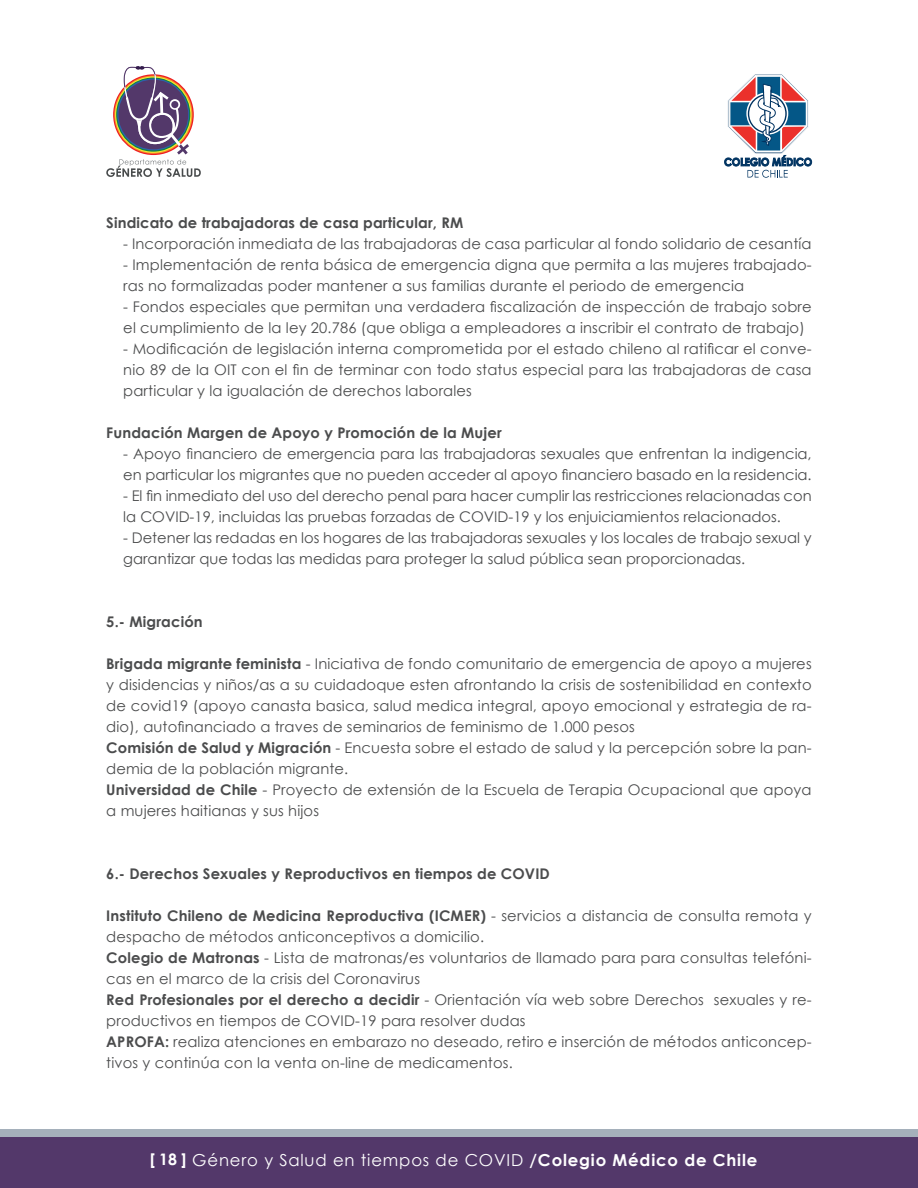
<style>
.page{position:relative;width:918px;height:1188px;background:#fff}
.page>*{position:absolute;margin:0;border:0;box-sizing:border-box;transform-origin:0 0}
.t1{font:16.5px "Century Gothic";letter-spacing:.05em;color:#fff}
.Estilo_de_párrafo_1{font:14.7px/21px "Century Gothic";letter-spacing:.01em;color:#4b4c4d}
.Estilo_de_párrafo_1-2{font:700 14.7px "Century Gothic";letter-spacing:.01em;color:#4b4c4d}
.s1{font-weight:700}
.s2{font-weight:700;font-size:15.9px}
</style>
<div class="page">
<div style="left:0;top:1130px;width:918px;height:13px;background:#a5b0bb"></div>
<div style="left:0;top:1137px;width:918px;height:51px;background:#53386a"></div>
<svg style="left:724px;top:74px;width:88px;height:104px"></svg>
<svg style="left:106px;top:66px;width:95px;height:111px"></svg>
<p class="Estilo_de_párrafo_1-2" style="left:106px;top:212px;width:359px">Sindicato de trabajadoras de casa particular, RM</p>
<p class="Estilo_de_párrafo_1" style="left:123px;top:233px;width:690px">- Incorporación inmediata de las trabajadoras de casa particular al fondo solidario de cesantía</p>
<p class="Estilo_de_párrafo_1" style="left:123px;top:254px;width:690px">- Implementación de renta básica de emergencia digna que permita a las mujeres trabajado&shy;ras no formalizadas poder mantener a sus familias durante el periodo de emergencia</p>
<p class="Estilo_de_párrafo_1" style="left:123px;top:296px;width:690px">- Fondos especiales que permitan una verdadera fiscalización de inspección de trabajo sobre el cumplimiento de la ley 20.786 (que obliga a empleadores a inscribir el contrato de trabajo)</p>
<p class="Estilo_de_párrafo_1" style="left:123px;top:338px;width:690px;text-align:justify">- Modificación de legislación interna comprometida por el estado chileno al ratificar el conve&shy;nio 89 de la OIT con el fin de terminar con todo status especial para las trabajadoras de casa particular y la igualación de derechos laborales</p>
<p class="Estilo_de_párrafo_1-2" style="left:106px;top:422px;width:397px">Fundación Margen de Apoyo y Promoción de la Mujer</p>
<p class="Estilo_de_párrafo_1" style="left:123px;top:443px;width:690px">- Apoyo financiero de emergencia para las trabajadoras sexuales que enfrentan la indigencia, en particular los migrantes que no pueden acceder al apoyo financiero basado en la residencia.</p>
<p class="Estilo_de_párrafo_1" style="left:123px;top:485px;width:690px">- El fin inmediato del uso del derecho penal para hacer cumplir las restricciones relacionadas con la COVID-19, incluidas las pruebas forzadas de COVID-19 y los enjuiciamientos relacionados.</p>
<p class="Estilo_de_párrafo_1" style="left:123px;top:527px;width:690px">- Detener las redadas en los hogares de las trabajadoras sexuales y los locales de trabajo sexual y garantizar que todas las medidas para proteger la salud pública sean proporcionadas.</p>
<p class="Estilo_de_párrafo_1-2" style="left:106px;top:611px;width:98px">5.- Migración</p>
<p class="Estilo_de_párrafo_1" style="left:106px;top:653px;width:707px;text-align:justify"><span class="s1">Brigada migrante feminista</span> - Iniciativa de fondo comunitario de emergencia de apoyo a mujeres y disidencias y niños/as a su cuidadoque esten afrontando la crisis de sostenibilidad en contexto de covid19 (apoyo canasta basica, salud medica integral, apoyo emocional y estrategia de ra&shy;dio), autofinanciado a traves de seminarios de feminismo de 1.000 pesos</p>
<p class="Estilo_de_párrafo_1" style="left:106px;top:737px;width:707px"><span class="s1">Comisión de Salud y Migración</span> - Encuesta sobre el estado de salud y la percepción sobre la pan&shy;demia de la población migrante.</p>
<p class="Estilo_de_párrafo_1" style="left:106px;top:779px;width:707px"><span class="s1">Universidad de Chile</span> - Proyecto de extensión de la Escuela de Terapia Ocupacional que apoya a mujeres haitianas y sus hijos</p>
<p class="Estilo_de_párrafo_1-2" style="left:106px;top:863px;width:445px">6.- Derechos Sexuales y Reproductivos en tiempos de COVID</p>
<p class="Estilo_de_párrafo_1" style="left:106px;top:905px;width:707px"><span class="s1">Instituto Chileno de Medicina Reproductiva (ICMER)</span> - servicios a distancia de consulta remota y despacho de métodos anticonceptivos a domicilio.</p>
<p class="Estilo_de_párrafo_1" style="left:106px;top:947px;width:707px"><span class="s1">Colegio de Matronas</span> - Lista de matronas/es voluntarios de llamado para para consultas telefóni&shy;cas en el marco de la crisis del Coronavirus</p>
<p class="Estilo_de_párrafo_1" style="left:106px;top:989px;width:707px"><span class="s1">Red Profesionales por el derecho a decidir</span> - Orientación vía web sobre Derechos sexuales y re&shy;productivos en tiempos de COVID-19 para resolver dudas</p>
<p class="Estilo_de_párrafo_1" style="left:106px;top:1031px;width:707px"><span class="s1">APROFA:</span> realiza atenciones en embarazo no deseado, retiro e inserción de métodos anticoncep&shy;tivos y continúa con la venta on-line de medicamentos.</p>
<p class="t1" style="left:150px;top:1148px;width:609px"><span class="s2">[ 18 ]</span> Género y Salud en tiempos de COVID <span class="s1">/Colegio Médico de Chile</span></p>
</div>
